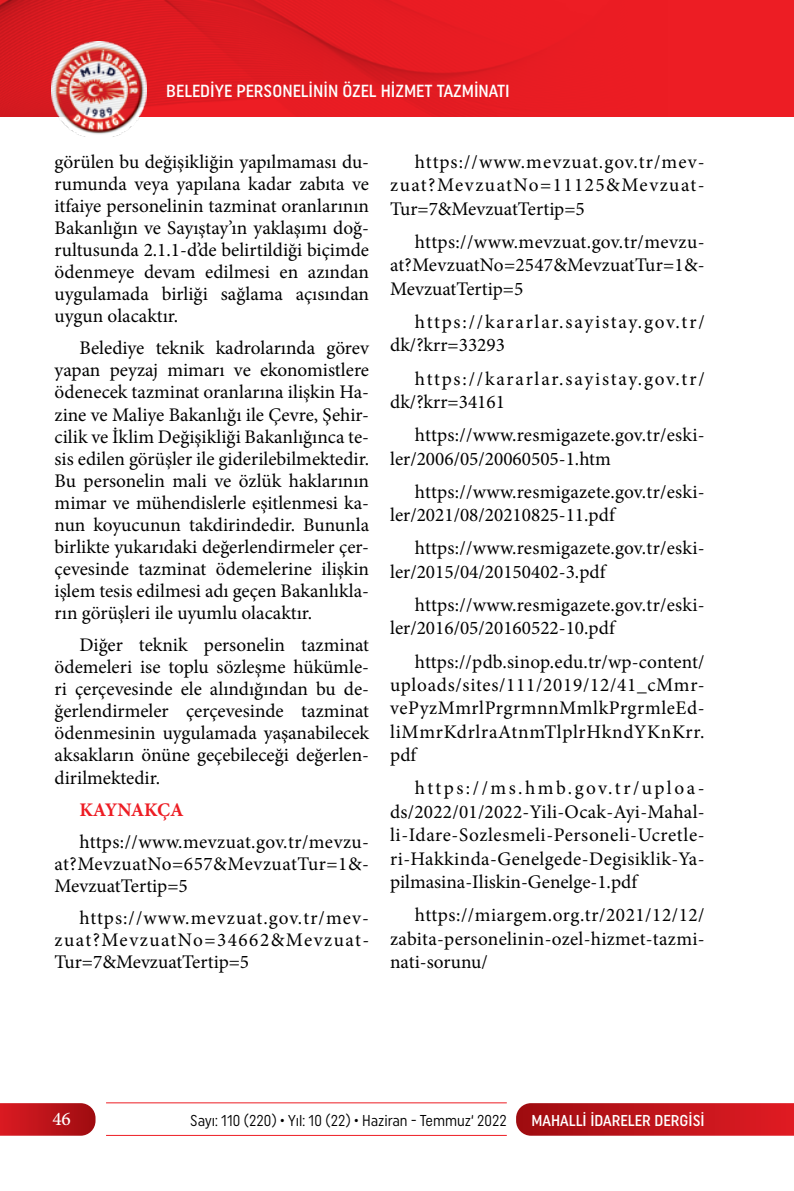
<style>
.page{position:relative;width:794px;height:1191px;background:#fff}
.page>*{position:absolute;margin:0;border:0;box-sizing:border-box;transform-origin:0 0}
.t1{font:19.25px/22.1px "Minion Pro";letter-spacing:.01em;color:#000;text-align:justify}
.t2{font:19.25px/23.3px "Minion Pro";letter-spacing:.085em;color:#000}
.t3{font:700 19.25px "Minion Pro";letter-spacing:-.01em;color:#ed1d24}
.t4{font:500 19.25px "Minion Pro";color:#fff}
.t5{font:500 17.5px "Uniform Condensed";color:#fff}
.t6{font:15.75px "Uniform Condensed";color:#000;scale:.95 1}
.t7{font:500 15.75px "Uniform Condensed";color:#fff}
</style>
<div class="page">
<svg style="left:516px;top:1103px;width:278px;height:32px;background:#c0181e"></svg>
<svg style="left:0;top:1103px;width:95px;height:32px;background:#be1a20"></svg>
<hr style="left:106px;top:1102px;width:401px;height:1px;background:#ed1d24">
<hr style="left:106px;top:1135px;width:401px;height:1px;background:#ed1d24">
<img style="left:58px;top:117px;width:82px;height:20px">
<img style="left:0;top:0;width:785px;height:117px">
<p class="t5" style="left:166px;top:80px;width:345px">BELEDİYE PERSONELİNİN ÖZEL HİZMET TAZMİNATI</p>
<p class="t1" style="left:55px;top:151px;width:316px">görülen bu değişikliğin yapılmaması du&shy;rumunda veya yapılana kadar zabıta ve itfaiye personelinin tazminat oranlarının Bakanlığın ve Sayıştay’ın yaklaşımı doğ&shy;rultusunda 2.1.1-d’de belirtildiği biçimde ödenmeye devam edilmesi en azından uygulamada birliği sağlama açısından uygun olacaktır.</p>
<p class="t1" style="left:55px;top:337px;width:316px;text-indent:25px">Belediye teknik kadrolarında görev yapan peyzaj mimarı ve ekonomistlere ödenecek tazminat oranlarına ilişkin Ha&shy;zine ve Maliye Bakanlığı ile Çevre, Şehir&shy;cilik ve İklim Değişikliği Bakanlığınca te&shy;sis edilen görüşler ile giderilebilmektedir.<br>Bu personelin mali ve özlük haklarının mimar ve mühendislerle eşitlenmesi ka&shy;nun koyucunun takdirindedir. Bununla birlikte yukarıdaki değerlendirmeler çer&shy;çevesinde tazminat ödemelerine ilişkin işlem tesis edilmesi adı geçen Bakanlıkla&shy;rın görüşleri ile uyumlu olacaktır.</p>
<p class="t1" style="left:55px;top:634px;width:316px;text-indent:25px">Diğer teknik personelin tazminat ödemeleri ise toplu sözleşme hükümle&shy;ri çerçevesinde ele alındığından bu de&shy;ğerlendirmeler çerçevesinde tazminat ödenmesinin uygulamada yaşanabilecek aksakların önüne geçebileceği değerlen&shy;dirilmektedir.</p>
<p class="t3" style="left:79px;top:795px;width:106px">KAYNAKÇA</p>
<p class="t1" style="left:55px;top:830px;width:316px;text-indent:25px">https://www.mevzuat.gov.tr/mevzu&shy;at?MevzuatNo=657&amp;MevzuatTur=1&amp;- MevzuatTertip=5</p>
<p class="t1" style="left:55px;top:906px;width:316px;text-indent:25px">https://www.mevzuat.gov.tr/mev&shy;zuat?MevzuatNo=34662&amp;Mevzuat-Tur=7&amp;MevzuatTertip=5</p>
<p class="t1" style="left:390px;top:150px;width:316px;line-height:23.3px;text-indent:25px">https://www.mevzuat.gov.tr/mev&shy;zuat?MevzuatNo=11125&amp;Mevzuat-Tur=7&amp;MevzuatTertip=5</p>
<p class="t1" style="left:390px;top:230px;width:316px;line-height:23.3px;text-indent:25px">https://www.mevzuat.gov.tr/mevzu&shy;at?MevzuatNo=2547&amp;MevzuatTur=1&amp;- MevzuatTertip=5</p>
<p class="t2" style="left:390px;top:310px;width:316px;text-indent:25px">https://kararlar.sayistay.gov.tr/ dk/?krr=33293</p>
<p class="t2" style="left:390px;top:367px;width:316px;text-indent:25px">https://kararlar.sayistay.gov.tr/ dk/?krr=34161</p>
<p class="t1" style="left:390px;top:423px;width:316px;line-height:23.3px;text-indent:25px">https://www.resmigazete.gov.tr/eski&shy;ler/2006/05/20060505-1.htm</p>
<p class="t1" style="left:390px;top:480px;width:316px;line-height:23.3px;text-indent:25px">https://www.resmigazete.gov.tr/eski&shy;ler/2021/08/20210825-11.pdf</p>
<p class="t1" style="left:390px;top:537px;width:316px;line-height:23.3px;text-indent:25px">https://www.resmigazete.gov.tr/eski&shy;ler/2015/04/20150402-3.pdf</p>
<p class="t1" style="left:390px;top:593px;width:316px;line-height:23.3px;text-indent:25px">https://www.resmigazete.gov.tr/eski&shy;ler/2016/05/20160522-10.pdf</p>
<p class="t1" style="left:390px;top:650px;width:316px;line-height:23.3px;text-indent:25px">https://pdb.sinop.edu.tr/wp-content/ uploads/sites/111/2019/12/41_cMmr&shy;vePyzMmrlPrgrmnnMmlkPrgrmleEd&shy;liMmrKdrlraAtnmTlplrHkndYKnKrr. pdf</p>
<p class="t1" style="left:390px;top:776px;width:316px;line-height:23.3px;text-indent:25px">https://ms.hmb.gov.tr/uploa&shy;ds/2022/01/2022-Yili-Ocak-Ayi-Mahal&shy;li-Idare-Sozlesmeli-Personeli-Ucretle&shy;ri-Hakkinda-Genelgede-Degisiklik-Ya&shy;pilmasina-Iliskin-Genelge-1.pdf</p>
<p class="t1" style="left:390px;top:903px;width:316px;line-height:23.3px;text-indent:25px">https://miargem.org.tr/2021/12/12/ zabita-personelinin-ozel-hizmet-tazmi&shy;nati-sorunu/</p>
<p class="t4" style="left:52px;top:1106px;width:20px">46</p>
<p class="t6" style="left:190px;top:1111px;width:335px">Sayı: 110 (220) • Yıl: 10 (22) • Haziran - Temmuz‘ 2022</p>
<p class="t7" style="left:531px;top:1111px;width:175px">MAHALLİ İDARELER DERGİSİ</p>
</div>
